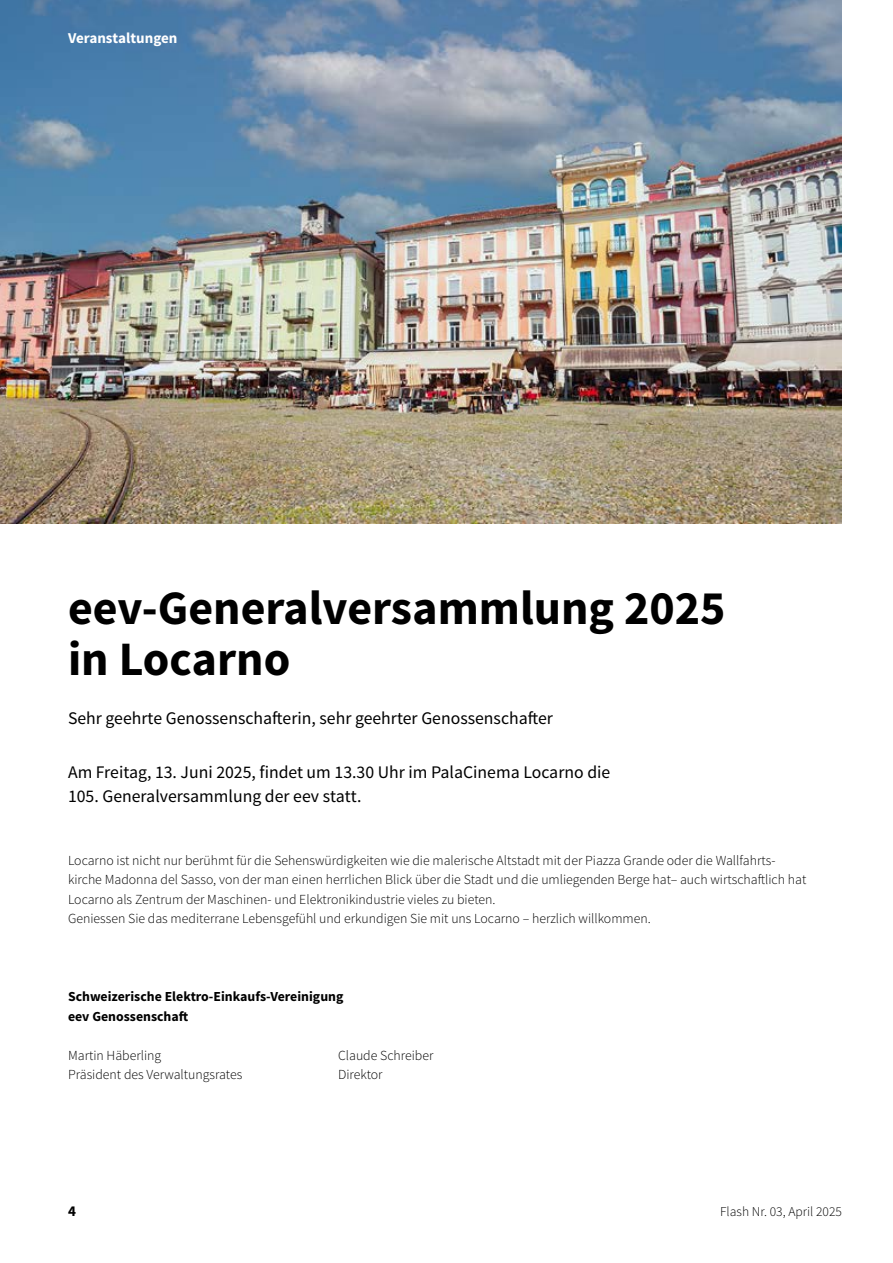
<style>
.page{position:relative;width:893px;height:1263px;background:#fff}
.page>*{position:absolute;margin:0;border:0;box-sizing:border-box;transform-origin:0 0}
.t1{font:700 48px/51px "Source Sans Pro";color:#000}
.t2{font:17.7px/24px "Source Sans Pro";color:#000}
.t3{font:700 15px "Source Sans Pro";color:#fff}
.t4{font:700 15px "Source Sans Pro";color:#000}
.t5{font:300 13.8px/19.5px "Source Sans Pro";color:#000}
.t6{font:700 13.8px/19.5px "Source Sans Pro";color:#000}
.t7{font:300 13.5px "Source Sans Pro";color:#000}
</style>
<div class="page">
<img style="left:0;top:0;width:842px;height:524px">
<p class="t3" style="left:68px;top:29px;width:111px">Veranstaltungen</p>
<h1 class="t1" style="left:68px;top:584px;width:659px">eev-Generalversammlung 2025 in Locarno</h1>
<p class="t2" style="left:68px;top:707px;width:487px">Sehr geehrte Genossenschafterin, sehr geehrter Genossenschafter</p>
<p class="t2" style="left:68px;top:761px;width:544px">Am Freitag, 13. Juni 2025, findet um 13.30 Uhr im PalaCinema Locarno die<br>105. Generalversammlung der eev statt.</p>
<p class="t5" style="left:68px;top:850px;width:740px">Locarno ist nicht nur berühmt für die Sehenswürdigkeiten wie die malerische Altstadt mit der Piazza Grande oder die Wallfahrts&shy;kirche Madonna del Sasso, von der man einen herrlichen Blick über die Stadt und die umliegenden Berge hat– auch wirtschaftlich hat Locarno als Zentrum der Maschinen- und Elektronikindustrie vieles zu bieten.<br>Geniessen Sie das mediterrane Lebensgefühl und erkundigen Sie mit uns Locarno – herzlich willkommen.</p>
<p class="t6" style="left:68px;top:987px;width:277px">Schweizerische Elektro-Einkaufs-Vereinigung eev Genossenschaft</p>
<p class="t5" style="left:68px;top:1045px;width:95px">Martin Häberling</p>
<p class="t5" style="left:338px;top:1045px;width:97px">Claude Schreiber</p>
<p class="t5" style="left:68px;top:1065px;width:176px">Präsident des Verwaltungsrates</p>
<p class="t5" style="left:338px;top:1065px;width:46px">Direktor</p>
<p class="t4" style="left:68px;top:1201px;width:9px">4</p>
<p class="t7" style="left:720px;top:1203px;width:123px">Flash Nr. 03, April 2025</p>
</div>
